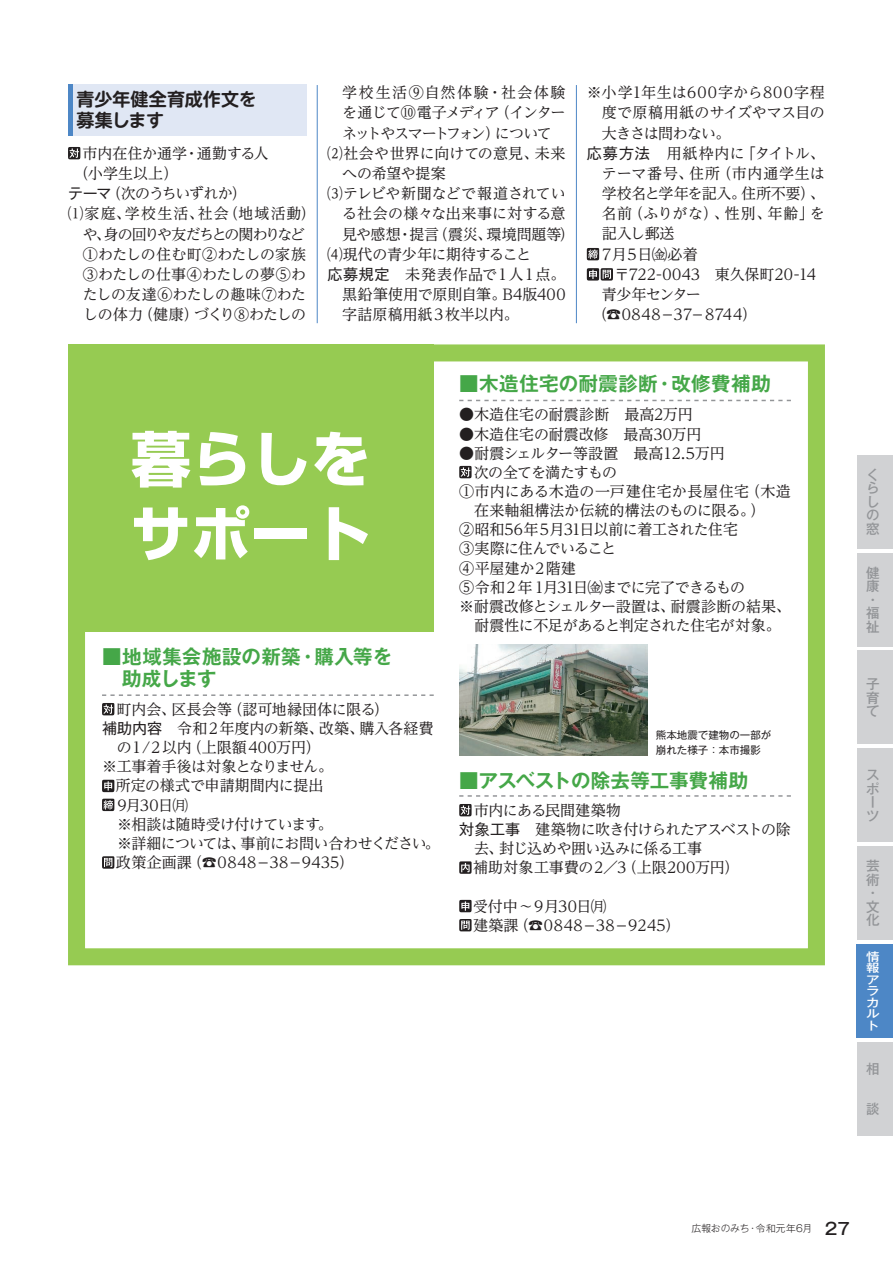
<style>
.page{position:relative;width:893px;height:1263px;background:#fff}
.page>*{position:absolute;margin:0;border:0;box-sizing:border-box;transform-origin:0 0}
.t1{font:700 60px/74.4px "Shin Go Pro";color:#fff}
.t2{font:700 19.5px/22.4px "Gothic MB101 Pro De";letter-spacing:.01em;color:#45a748}
.t3{font:700 18px/21.3px "UD Shin M Go Pro De";letter-spacing:-.005em;color:#231f20}
.t4{font:15px "UD Reimin Pro";letter-spacing:-.01em;color:#231f20}
.t5{font:15px "UD Reimin Pro";letter-spacing:-.045em;color:#231f20}
.t6{font:15px "UD Reimin Pro";letter-spacing:.045em;color:#231f20}
.t7{font:15px "UD Reimin Pro";letter-spacing:-.03em;color:#231f20}
.t8{font:15px "UD Reimin Pro";letter-spacing:.015em;color:#231f20}
.t9{font:15px/19.2px "UD Reimin Pro";letter-spacing:.025em;color:#231f20}
.t10{font:15px "UD Reimin Pro";letter-spacing:.01em;color:#231f20}
.t11{font:15px "UD Reimin Pro";letter-spacing:-.06em;color:#231f20}
.t12{font:15px "UD Reimin Pro";letter-spacing:.03em;color:#231f20}
.t13{font:15px "UD Reimin Pro";letter-spacing:-.035em;color:#231f20}
.t14{font:15px "UD Reimin Pro";letter-spacing:.035em;color:#231f20}
.t15{font:15px "UD Reimin Pro";letter-spacing:.075em;color:#231f20}
.t16{font:15px "UD Reimin Pro";letter-spacing:-.12em;color:#231f20}
.t17{font:15px "UD Reimin Pro";letter-spacing:-.075em;color:#231f20}
.t18{font:15px "UD Reimin Pro";letter-spacing:-.105em;color:#231f20}
.t19{font:15px "UD Reimin Pro";letter-spacing:.055em;color:#231f20}
.t20{font:15px "UD Reimin Pro";letter-spacing:.04em;color:#231f20}
.t21{font:15px "UD Reimin Pro";letter-spacing:.05em;color:#231f20}
.t22{font:15px "UD Reimin Pro";letter-spacing:.105em;color:#231f20}
.t23{font:15px "UD Reimin Pro";letter-spacing:-.07em;color:#231f20}
.t24{font:15px "UD Reimin Pro";letter-spacing:-.04em;color:#231f20}
.t25{font:15px "UD Reimin Pro";letter-spacing:-.055em;color:#231f20}
.t26{font:15px "UD Reimin Pro";letter-spacing:-.05em;color:#231f20}
.t27{font:15px "UD Reimin Pro";letter-spacing:-.065em;color:#231f20}
.t28{font:500 13.5px/13.5px "Gothic MB101 Pro";color:#939598}
.t29{font:500 11.55px/11.6px "Gothic MB101 Pro";color:#fff;scale:1.18 1}
.t30{font:10.5px/14.9px "Gothic MB101 Pro";color:#231f20}
.t31{font:300 9.75px "Gothic MB101 Pro";letter-spacing:.01em;color:#231f20}
.s1{font-family:"Gothic MB101 Pro"}
.s2{font-weight:500;font-size:16.5px}
</style>
<div class="page">
<div style="left:68px;top:344px;width:757px;height:621px;border:17px solid #96cb52"></div>
<img style="left:459px;top:645px;width:188px;height:110px">
<hr style="left:317px;top:85px;width:1px;height:238px;background:#4d87c6">
<hr style="left:576px;top:85px;width:1px;height:238px;background:#4d87c6">
<svg style="left:459px;top:466px;width:13px;height:12px"></svg>
<svg style="left:459px;top:804px;width:13px;height:12px"></svg>
<svg style="left:459px;top:861px;width:13px;height:13px"></svg>
<svg style="left:459px;top:900px;width:13px;height:12px"></svg>
<svg style="left:459px;top:919px;width:13px;height:12px"></svg>
<div style="left:68px;top:344px;width:366px;height:287px;background:#96cb52"></div>
<svg style="left:102px;top:703px;width:12px;height:12px"></svg>
<svg style="left:102px;top:780px;width:12px;height:12px"></svg>
<svg style="left:102px;top:799px;width:12px;height:12px"></svg>
<svg style="left:102px;top:856px;width:12px;height:13px"></svg>
<svg style="left:459px;top:795px;width:332px;height:2px"></svg>
<svg style="left:102px;top:694px;width:332px;height:2px"></svg>
<svg style="left:459px;top:400px;width:332px;height:1px"></svg>
<div style="left:68px;top:84px;width:238px;height:51px;background:#e0e7f4"></div>
<hr style="left:68px;top:84px;width:4px;height:51px;background:#4d87c6">
<svg style="left:68px;top:147px;width:12px;height:12px"></svg>
<svg style="left:587px;top:248px;width:12px;height:12px"></svg>
<svg style="left:587px;top:268px;width:26px;height:13px"></svg>
<div style="left:857px;top:455px;width:36px;height:94px;background:#d1d2d4"></div>
<div style="left:857px;top:651px;width:36px;height:93px;background:#d1d2d4"></div>
<div style="left:857px;top:846px;width:36px;height:94px;background:#d1d2d4"></div>
<div style="left:857px;top:553px;width:36px;height:93px;background:#d1d2d4"></div>
<div style="left:857px;top:748px;width:36px;height:94px;background:#d1d2d4"></div>
<div style="left:857px;top:1042px;width:36px;height:93px;background:#d1d2d4"></div>
<div style="left:857px;top:944px;width:36px;height:93px;background:#4d87c6"></div>
<p class="t3" style="left:77px;top:87px;width:182px">青少年健全育成作文を募集します</p>
<p class="t4" style="left:82px;top:141px;width:188px">市内在住か通学・通勤する人</p>
<p class="t4" style="left:74px;top:161px;width:106px">（小学生以上）</p>
<p class="t23" style="left:68px;top:181px;width:180px"><span class="s1">テーマ</span>（次のうちいずれか）</p>
<p class="t15" style="left:68px;top:202px;width:249px">⑴家庭、学校生活、社会（地域活動）</p>
<p class="t16" style="left:83px;top:222px;width:224px">や、身の回りや友だちとの関わりなど</p>
<p class="t8" style="left:83px;top:242px;width:225px">①わたしの住む町②わたしの家族</p>
<p class="t4" style="left:83px;top:262px;width:225px">③わたしの仕事④わたしの夢⑤わ</p>
<p class="t4" style="left:83px;top:282px;width:225px">たしの友達⑥わたしの趣味⑦わた</p>
<p class="t4" style="left:83px;top:302px;width:225px">しの体力（健康）づくり⑧わたしの</p>
<p class="t22" style="left:342px;top:80px;width:225px">学校生活⑨自然体験・社会体験</p>
<p class="t17" style="left:342px;top:100px;width:225px">を通じて⑩電子メディア（インター</p>
<p class="t18" style="left:342px;top:121px;width:211px">ネットやスマートフォン）について</p>
<p class="t10" style="left:327px;top:141px;width:240px">⑵社会や世界に向けての意見、未来</p>
<p class="t4" style="left:342px;top:161px;width:105px">への希望や提案</p>
<p class="t4" style="left:327px;top:181px;width:240px">⑶テレビや新聞などで報道されてい</p>
<p class="t4" style="left:342px;top:201px;width:225px">る社会の様々な出来事に対する意</p>
<p class="t4" style="left:342px;top:222px;width:234px">見や感想・提言（震災、環境問題等）</p>
<p class="t4" style="left:327px;top:242px;width:205px">⑷現代の青少年に期待すること</p>
<p class="t19" style="left:327px;top:262px;width:240px"><span class="s1">応募規定　</span>未発表作品で1人1点。</p>
<p class="t4" style="left:342px;top:282px;width:225px">黒鉛筆使用で原則自筆。B4版400</p>
<p class="t4" style="left:342px;top:302px;width:178px">字詰原稿用紙3枚半以内。</p>
<p class="t6" style="left:587px;top:80px;width:240px">※小学1年生は600字から800字程</p>
<p class="t4" style="left:602px;top:100px;width:225px">度で原稿用紙のサイズやマス目の</p>
<p class="t26" style="left:602px;top:121px;width:130px">大きさは問わない。</p>
<p class="t8" style="left:587px;top:141px;width:240px"><span class="s1">応募方法　</span>用紙枠内に「タイトル、</p>
<p class="t21" style="left:602px;top:161px;width:225px">テーマ番号、住所（市内通学生は</p>
<p class="t4" style="left:602px;top:181px;width:225px">学校名と学年を記入。住所不要）、</p>
<p class="t20" style="left:602px;top:201px;width:225px">名前（ふりがな）、性別、年齢」を</p>
<p class="t4" style="left:602px;top:222px;width:74px">記入し郵送</p>
<p class="t4" style="left:602px;top:242px;width:97px">7月5日㈮必着</p>
<p class="t4" style="left:614px;top:262px;width:203px">〒722-0043　東久保町20-14</p>
<p class="t27" style="left:602px;top:282px;width:101px">青少年センター</p>
<p class="t6" style="left:587px;top:303px;width:171px">　（☎0848-37-8744）</p>
<h1 class="t1" style="left:131px;top:416px;width:242px">暮らしをサポート</h1>
<h2 class="t2" style="left:102px;top:642px;width:292px">■地域集会施設の新築・購入等を　助成します</h2>
<p class="t4" style="left:117px;top:697px;width:274px">町内会、区長会等（認可地縁団体に限る）</p>
<p class="t4" style="left:102px;top:716px;width:333px"><span class="s1">補助内容　</span>令和2年度内の新築、改築、購入各経費</p>
<p class="t4" style="left:117px;top:735px;width:205px">の1/2以内（上限額400万円）</p>
<p class="t5" style="left:102px;top:754px;width:232px">※工事着手後は対象となりません。</p>
<p class="t4" style="left:116px;top:773px;width:209px">所定の様式で申請期間内に提出</p>
<p class="t4" style="left:117px;top:793px;width:72px">9月30日㈪</p>
<p class="t7" style="left:102px;top:812px;width:232px">　※相談は随時受け付けています。</p>
<p class="t5" style="left:102px;top:831px;width:339px">　※詳細については、事前にお問い合わせください。</p>
<p class="t14" style="left:116px;top:850px;width:239px">政策企画課（☎0848-38-9435）</p>
<h2 class="t2" style="left:459px;top:370px;width:313px">■木造住宅の耐震診断・改修費補助</h2>
<p class="t4" style="left:459px;top:402px;width:235px">●木造住宅の耐震診断　最高2万円</p>
<p class="t4" style="left:459px;top:422px;width:244px">●木造住宅の耐震改修　最高30万円</p>
<p class="t4" style="left:459px;top:441px;width:267px">●耐震シェルター等設置　最高12.5万円</p>
<p class="t25" style="left:474px;top:460px;width:145px">次の全てを満たすもの</p>
<p class="t12" style="left:459px;top:479px;width:333px">①市内にある木造の一戸建住宅か長屋住宅（木造</p>
<p class="t4" style="left:474px;top:498px;width:293px">在来軸組構法か伝統的構法のものに限る。）</p>
<p class="t4" style="left:459px;top:517px;width:280px">②昭和56年5月31日以前に着工された住宅</p>
<p class="t24" style="left:459px;top:536px;width:159px">③実際に住んでいること</p>
<p class="t10" style="left:459px;top:556px;width:118px">④平屋建か2階建</p>
<p class="t5" style="left:459px;top:575px;width:287px">⑤令和2年 1月31日㈮までに完了できるもの</p>
<p class="t4" style="left:459px;top:594px;width:333px">※耐震改修とシェルター設置は、耐震診断の結果、</p>
<p class="t13" style="left:474px;top:613px;width:308px">耐震性に不足があると判定された住宅が対象。</p>
<p class="t30" style="left:656px;top:726px;width:117px">熊本地震で建物の一部が崩れた様子：本市撮影</p>
<h2 class="t2" style="left:459px;top:767px;width:290px">■アスベストの除去等工事費補助</h2>
<p class="t4" style="left:474px;top:798px;width:149px">市内にある民間建築物</p>
<p class="t11" style="left:459px;top:817px;width:333px"><span class="s1">対象工事　</span>建築物に吹き付けられたアスベストの除</p>
<p class="t7" style="left:474px;top:836px;width:229px">去、封じ込めや囲い込みに係る工事</p>
<p class="t4" style="left:473px;top:855px;width:267px">補助対象工事費の2／3（上限200万円）</p>
<p class="t9" style="left:473px;top:896px;width:209px">受付中〜9月30日㈪<br>建築課（☎0848-38-9245）</p>
<p class="t28" style="left:866px;top:466px;width:15px">くらしの窓</p>
<p class="t28" style="left:866px;top:564px;width:15px">健康・福祉</p>
<p class="t28" style="left:866px;top:675px;width:14px;text-align:justify">子育て</p>
<p class="t28" style="left:866px;top:766px;width:14px">スポーツ</p>
<p class="t28" style="left:866px;top:857px;width:15px">芸術・文化</p>
<p class="t29" style="left:866px;top:949px;width:13px">情報アラカルト</p>
<p class="t28" style="left:866px;top:1060px;width:14px">相</p>
<p class="t28" style="left:866px;top:1100px;width:14px">談</p>
<p class="t31" style="left:691px;top:1220px;width:160px">広報おのみち・令和元年6月 <span class="s2">27</span></p>
</div>
